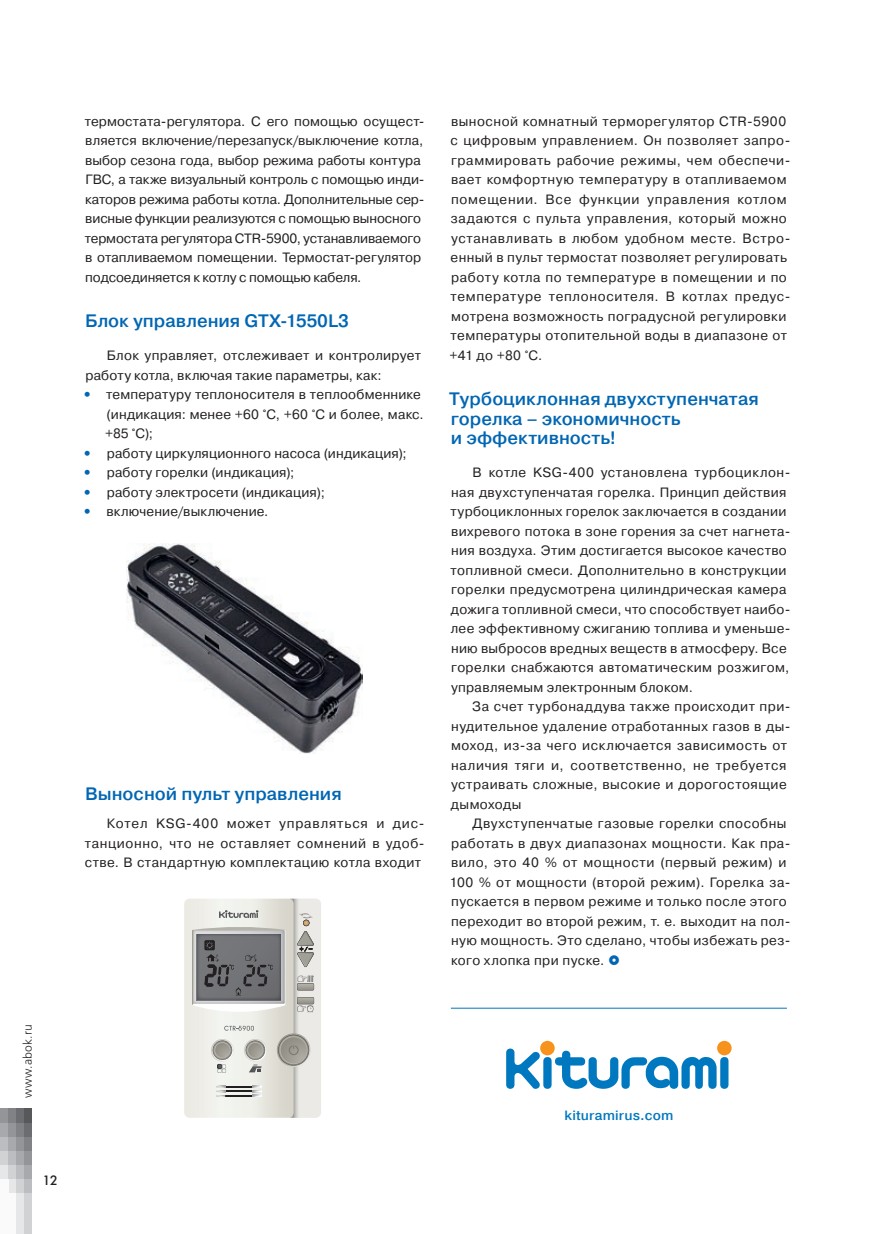
<style>
.page{position:relative;width:872px;height:1234px;background:#fff}
.page>*{position:absolute;margin:0;border:0;box-sizing:border-box;transform-origin:0 0}
.t1{font:500 18px/19.5px "Pragmatica";color:#0166b3}
.t2{font:13.5px/19.5px "Pragmatica";letter-spacing:.03em;color:#231f20}
.t3{font:13.5px/19.5px "Pragmatica";letter-spacing:-.005em;color:#231f20}
.t4{font:13.5px "Pragmatica";letter-spacing:.01em;color:#231f20}
.t5{font:500 13.5px "Pragmatica";letter-spacing:.01em;color:#0078c0}
.t6{font:13.5px "Futura Futuris C";color:#231f20}
.t7{font:12px "Free Set Light C";letter-spacing:.015em;color:#231f20}
.s1{font-weight:800;color:#0166b3}
</style>
<div class="page">
<div style="left:0;top:1108px;width:9px;height:14px;background:#939598"></div>
<div style="left:0;top:1122px;width:9px;height:14px;background:#a8a9ad"></div>
<div style="left:0;top:1136px;width:9px;height:14px;background:#bcbdc0"></div>
<div style="left:0;top:1150px;width:9px;height:15px;background:#d1d2d4"></div>
<div style="left:0;top:1165px;width:9px;height:14px;background:#e6e7e9"></div>
<div style="left:9px;top:1108px;width:7px;height:14px;background:#808285"></div>
<div style="left:9px;top:1122px;width:7px;height:14px;background:#939598"></div>
<div style="left:9px;top:1136px;width:7px;height:14px;background:#a8a9ad"></div>
<div style="left:9px;top:1150px;width:7px;height:15px;background:#bcbdc0"></div>
<div style="left:9px;top:1165px;width:7px;height:14px;background:#d1d2d4"></div>
<div style="left:9px;top:1179px;width:7px;height:14px;background:#e6e7e9"></div>
<div style="left:16px;top:1108px;width:8px;height:14px;background:#6c6d70"></div>
<div style="left:16px;top:1122px;width:8px;height:14px;background:#808285"></div>
<div style="left:16px;top:1136px;width:8px;height:14px;background:#939598"></div>
<div style="left:16px;top:1150px;width:8px;height:15px;background:#a8a9ad"></div>
<div style="left:16px;top:1165px;width:8px;height:14px;background:#bcbdc0"></div>
<div style="left:16px;top:1179px;width:8px;height:14px;background:#d1d2d4"></div>
<div style="left:24px;top:1108px;width:8px;height:14px;background:#57585a"></div>
<div style="left:24px;top:1122px;width:8px;height:14px;background:#6c6d70"></div>
<div style="left:24px;top:1136px;width:8px;height:14px;background:#808285"></div>
<div style="left:24px;top:1150px;width:8px;height:15px;background:#939598"></div>
<div style="left:24px;top:1165px;width:8px;height:14px;background:#a8a9ad"></div>
<div style="left:24px;top:1179px;width:8px;height:14px;background:#bcbdc0"></div>
<div style="left:0;top:1179px;width:9px;height:54px;background:#fafafa"></div>
<div style="left:9px;top:1193px;width:7px;height:40px;background:#fafafa"></div>
<div style="left:16px;top:1193px;width:8px;height:40px;background:#e6e7e9"></div>
<div style="left:24px;top:1193px;width:8px;height:40px;background:#d1d2d4"></div>
<hr style="left:451px;top:1007px;width:336px;height:1px;background:#0078c0">
<svg style="left:506px;top:1040px;width:225px;height:48px"></svg>
<img style="left:127px;top:543px;width:236px;height:210px">
<svg style="left:184px;top:898px;width:137px;height:219px;background:#c6c5c1"></svg>
<svg style="left:215px;top:1042px;width:15px;height:15px"></svg>
<div style="left:215px;top:1042px;width:15px;height:15px;border:1px solid #b5b4ab;border-radius:50%"></div>
<p class="t7" style="left:21px;top:1097px;width:75px;rotate:-90deg">www.abok.ru</p>
<p class="t6" style="left:43px;top:1171px;width:17px">12</p>
<p class="t3" style="left:85px;top:112px;width:341px">термостата-регулятора. С его помощью осущест&shy;вляется включение/перезапуск/выключение котла, выбор сезона года, выбор режима работы контура ГВС, а также визуальный контроль с помощью инди&shy;каторов режима работы котла. Дополнительные сер&shy;висные функции реализуются с помощью выносного термостата регулятора CTR-5900, устанавливаемого в отапливаемом помещении. Термостат-регулятор подсоединяется к котлу с помощью кабеля.</p>
<h1 class="t1" style="left:85px;top:311px;width:265px">Блок управления GTX-1550L3</h1>
<p class="t2" style="left:85px;top:346px;width:337px;text-indent:21px">Блок управляет, отслеживает и контролирует работу котла, включая такие параметры, как:</p>
<p class="t2" style="left:105px;top:385px;width:320px;text-indent:-22px"><span class="s1">•</span> температуру теплоносителя в теплообменнике (индикация: менее +60 °С, +60 °С и более, макс. +85 °С);</p>
<p class="t4" style="left:83px;top:444px;width:325px"><span class="s1">•</span> работу циркуляционного насоса (индикация);</p>
<p class="t2" style="left:83px;top:463px;width:213px"><span class="s1">•</span> работу горелки (индикация);</p>
<p class="t2" style="left:83px;top:482px;width:243px"><span class="s1">•</span> работу электросети (индикация);</p>
<p class="t4" style="left:83px;top:503px;width:187px"><span class="s1">•</span> включение/выключение.</p>
<h1 class="t1" style="left:85px;top:783px;width:258px">Выносной пульт управления</h1>
<p class="t2" style="left:85px;top:814px;width:341px;text-align:justify;text-indent:22px">Котел KSG-400 может управляться и дис&shy;танционно, что не оставляет сомнений в удоб&shy;стве. В стандартную комплектацию котла входит</p>
<p class="t2" style="left:449px;top:112px;width:342px">выносной комнатный терморегулятор CTR-5900 с цифровым управлением. Он позволяет запро&shy;граммировать рабочие режимы, чем обеспечи&shy;вает комфортную температуру в отапливаемом помещении. Все функции управления котлом задаются с пульта управления, который можно устанавливать в любом удобном месте. Встро&shy;енный в пульт термостат позволяет регулировать работу котла по температуре в помещении и по температуре теплоносителя. В котлах предус&shy;мотрена возможность поградусной регулировки температуры отопительной воды в диапазоне от +41 до +80 °С.</p>
<h1 class="t1" style="left:449px;top:389px;width:311px">Турбоциклонная двухступенчатая горелка – экономичность<br>и эффективность!</h1>
<p class="t2" style="left:450px;top:463px;width:341px;text-indent:22px">В котле KSG-400 установлена турбоциклон&shy;ная двухступенчатая горелка. Принцип действия турбоциклонных горелок заключается в создании вихревого потока в зоне горения за счет нагнета&shy;ния воздуха. Этим достигается высокое качество топливной смеси. Дополнительно в конструкции горелки предусмотрена цилиндрическая камера дожига топливной смеси, что способствует наибо&shy;лее эффективному сжиганию топлива и уменьше&shy;нию выбросов вредных веществ в атмосферу. Все горелки снабжаются автоматическим розжигом, управляемым электронным блоком.</p>
<p class="t2" style="left:451px;top:697px;width:341px;text-indent:21px">За счет турбонаддува также происходит при&shy;нудительное удаление отработанных газов в ды&shy;моход, из-за чего исключается зависимость от наличия тяги и, соответственно, не требуется устраивать сложные, высокие и дорогостоящие дымоходы</p>
<p class="t2" style="left:449px;top:814px;width:342px;text-indent:23px">Двухступенчатые газовые горелки способны работать в двух диапазонах мощности. Как пра&shy;вило, это 40 % от мощности (первый режим) и 100 % от мощности (второй режим). Горелка за&shy;пускается в первом режиме и только после этого переходит во второй режим, т. е. выходит на пол&shy;ную мощность. Это сделано, чтобы избежать рез&shy;кого хлопка при пуске.</p>
<p class="t5" style="left:564px;top:1106px;width:110px">kituramirus.com</p>
</div>
